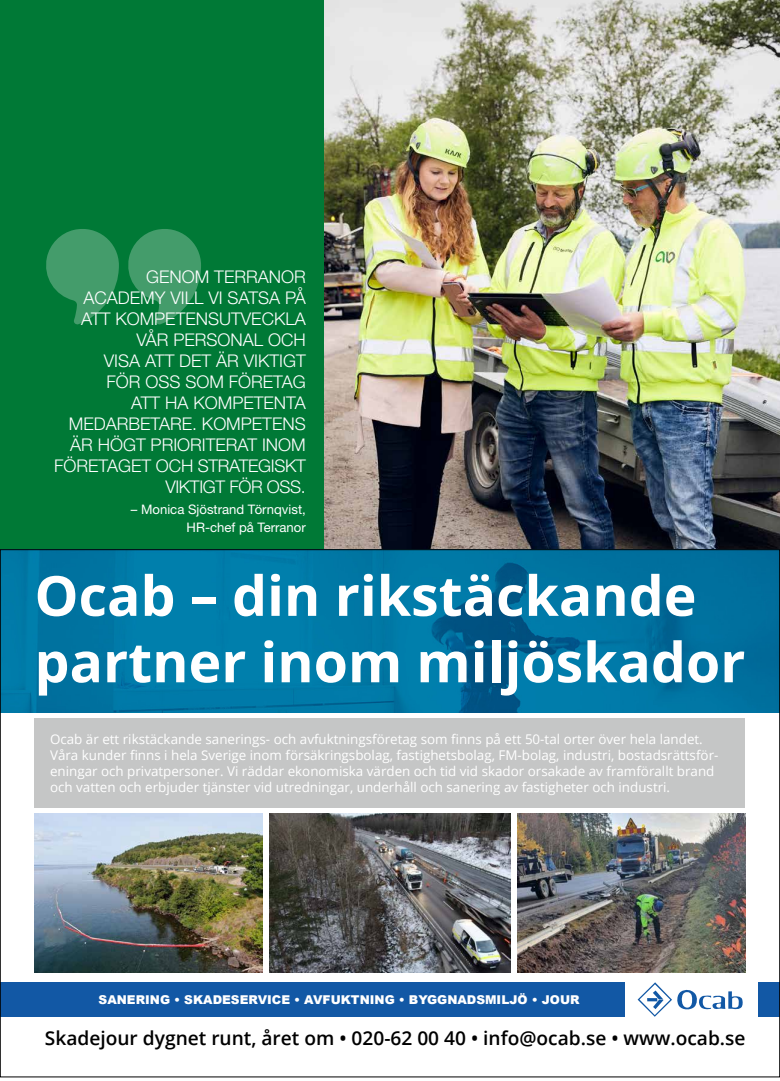
<style>
.page{position:relative;width:780px;height:1081px;background:#fff}
.page>*{position:absolute;margin:0;border:0;box-sizing:border-box;transform-origin:0 0}
.t1{font:700 55.38px/66.4px "Open Sans";color:#fff}
.t2{font:600 19.12px "Open Sans";color:#000}
.t3{font:300 17.5px/21px "Helvetica Neue LT Std";color:#fff;text-align:right}
.t4{font:13.38px/16px "Open Sans";color:#fff}
.t5{font:13.12px/17.5px "Helvetica Neue LT Std";color:#fff;text-align:right}
.t6{font:900 12.12px "Arial";color:#fff}
</style>
<div class="page">
<img style="left:324px;top:0;width:456px;height:549px">
<div style="left:0;top:0;width:324px;height:837px;background:#007936"></div>
<div style="left:0;top:549px;width:780px;height:528px;background:#fff"></div>
<img style="left:2px;top:551px;width:776px;height:162px">
<img style="left:34px;top:813px;width:228px;height:159px">
<img style="left:517px;top:813px;width:228px;height:159px">
<img style="left:269px;top:813px;width:241px;height:159px">
<div style="left:34px;top:718px;width:711px;height:90px;background:#c5c6c6"></div>
<svg style="left:637px;top:982px;width:106px;height:35px"></svg>
<div style="left:758px;top:982px;width:22px;height:35px;background:#1258a5"></div>
<div style="left:0;top:982px;width:624px;height:35px;background:#1258a5"></div>
<svg style="left:46px;top:229px;width:73px;height:96px"></svg>
<svg style="left:128px;top:229px;width:73px;height:96px"></svg>
<h3 class="t3" style="left:54px;top:266px;width:253px">GENOM TERRANOR<br>ACADEMY VILL VI SATSA PÅ<br>ATT KOMPETENSUTVECKLA<br>VÅR PERSONAL OCH<br>VISA ATT DET ÄR VIKTIGT<br>FÖR OSS SOM FÖRETAG<br>ATT HA KOMPETENTA<br>MEDARBETARE. KOMPETENS<br>ÄR HÖGT PRIORITERAT INOM<br>FÖRETAGET OCH STRATEGISKT<br>VIKTIGT FÖR OSS.</h3>
<p class="t5" style="left:131px;top:500px;width:176px">– Monica Sjöstrand Törnqvist,<br>HR-chef på Terranor</p>
<h1 class="t1" style="left:34px;top:561px;width:712px">Ocab – din rikstäckande partner inom miljöskador</h1>
<p class="t4" style="left:50px;top:731px;width:669px">Ocab är ett rikstäckande sanerings- och avfuktningsföretag som finns på ett 50-tal orter över hela landet.<br>Våra kunder finns i hela Sverige inom försäkringsbolag, fastighetsbolag, FM-bolag, industri, bostadsrättsför&shy;eningar och privatpersoner. Vi räddar ekonomiska värden och tid vid skador orsakade av framförallt brand och vatten och erbjuder tjänster vid utredningar, underhåll och sanering av fastigheter och industri.</p>
<p class="t6" style="left:99px;top:991px;width:482px">SANERING • SKADESERVICE • AVFUKTNING • BYGGNADSMILJÖ • JOUR</p>
<h2 class="t2" style="left:45px;top:1025px;width:702px">Skadejour dygnet runt, året om • 020-62 00 40 • info@ocab.se • www.ocab.se</h2>
</div>
